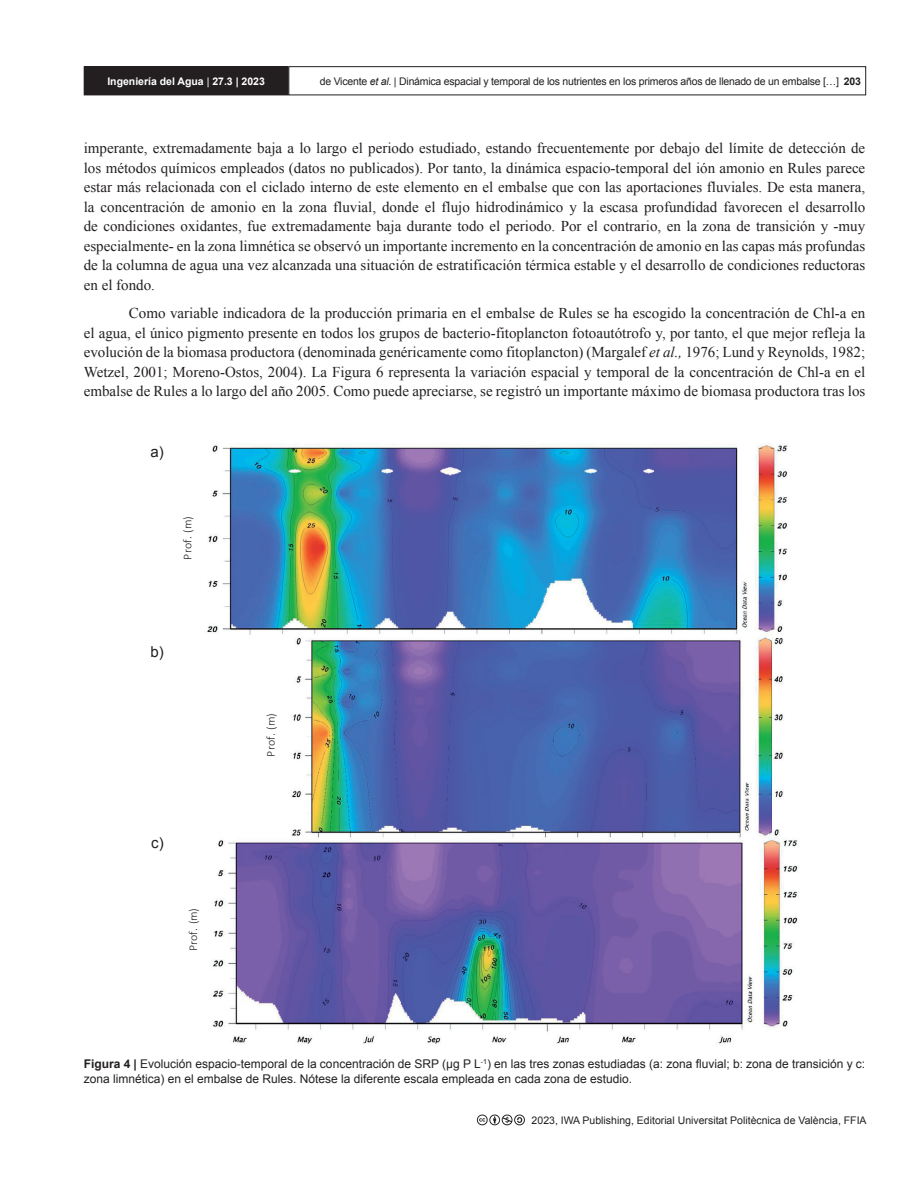
<style>
.page{position:relative;width:918px;height:1188px;background:#fff}
.page>*{position:absolute;margin:0;border:0;box-sizing:border-box;transform-origin:0 0}
.AI_TEXTO_esp{font:15px/19.5px "Times New Roman";color:#231f20;text-align:justify}
.t1{font:15px "Arial";color:#231f20}
.AI_PIE_DE_FIGURA{font:12px/14.4px "Arial";color:#231f20}
.t2{font:300 12px "Calibri";letter-spacing:.015em;color:#231f20}
.t3{font:300 11.85px "Calibri";color:#231f20}
.t4{font:10.5px "Arial";letter-spacing:-.02em;color:#231f20}
.t5{font:10.5px "Arial";color:#231f20}
.t6{font:700 10.5px "Arial";color:#fff}
.s1{font-weight:400}
.s2{font-style:italic}
.s3{font-weight:700}
</style>
<div class="page">
<svg style="left:477px;top:1115px;width:48px;height:10px"></svg>
<div style="left:84px;top:67px;width:204px;height:28px;background:#231f20"></div>
<div style="left:84px;top:66px;width:204px;height:29px;border:1px solid #231f20"></div>
<div style="left:288px;top:66px;width:578px;height:29px;border:1px solid #231f20"></div>
<img style="left:207px;top:444px;width:591px;height:600px">
<div style="left:259px;top:701px;width:24px;height:64px;background:#fff"></div>
<p class="t6" style="left:107px;top:74px;width:159px">Ingeniería del Agua <span class="s1">|</span> 27.3 | 2023</p>
<p class="t4" style="left:320px;top:74px;width:543px">de Vicente <span class="s2">et al</span>. | Dinámica espacial y temporal de los nutrientes en los primeros años de llenado de un embalse […] <span class="s3">203</span></p>
<p class="AI_TEXTO_esp" style="left:84px;top:138px;width:783px">imperante, extremadamente baja a lo largo el periodo estudiado, estando frecuentemente por debajo del límite de detección de los métodos químicos empleados (datos no publicados). Por tanto, la dinámica espacio-temporal del ión amonio en Rules parece estar más relacionada con el ciclado interno de este elemento en el embalse que con las aportaciones fluviales. De esta manera, la concentración de amonio en la zona fluvial, donde el flujo hidrodinámico y la escasa profundidad favorecen el desarrollo de condiciones oxidantes, fue extremadamente baja durante todo el periodo. Por el contrario, en la zona de transición y -muy especialmente- en la zona limnética se observó un importante incremento en la concentración de amonio en las capas más profundas de la columna de agua una vez alcanzada una situación de estratificación térmica estable y el desarrollo de condiciones reductoras en el fondo.</p>
<p class="AI_TEXTO_esp" style="left:84px;top:303px;width:783px;text-indent:45px">Como variable indicadora de la producción primaria en el embalse de Rules se ha escogido la concentración de Chl-a en el agua, el único pigmento presente en todos los grupos de bacterio-fitoplancton fotoautótrofo y, por tanto, el que mejor refleja la evolución de la biomasa productora (denominada genéricamente como fitoplancton) (Margalef <span class="s2">et al.,</span> 1976; Lund y Reynolds, 1982; Wetzel, 2001; Moreno-Ostos, 2004). La Figura 6 representa la variación espacial y temporal de la concentración de Chl-a en el embalse de Rules a lo largo del año 2005. Como puede apreciarse, se registró un importante máximo de biomasa productora tras los</p>
<p class="t1" style="left:150px;top:442px;width:15px">a)</p>
<p class="t2" style="left:180px;top:560px;width:45px;rotate:-90deg">Prof. (m)</p>
<p class="t1" style="left:150px;top:641px;width:15px">b)</p>
<p class="t1" style="left:151px;top:833px;width:14px">c)</p>
<p class="t3" style="left:186px;top:951px;width:45px;rotate:-90deg">Prof. (m)</p>
<p class="t2" style="left:264px;top:757px;width:45px;rotate:-90deg">Prof. (m)</p>
<p class="AI_PIE_DE_FIGURA" style="left:84px;top:1057px;width:783px"><span class="s3">Figura 4 |</span> Evolución espacio-temporal de la concentración de SRP (µg P L<sup>-1</sup>) en las tres zonas estudiadas (a: zona fluvial; b: zona de transición y c: zona limnética) en el embalse de Rules. Nótese la diferente escala empleada en cada zona de estudio.</p>
<p class="t5" style="left:532px;top:1113px;width:336px">2023, IWA Publishing, Editorial Universitat Politècnica de València, FFIA</p>
</div>
